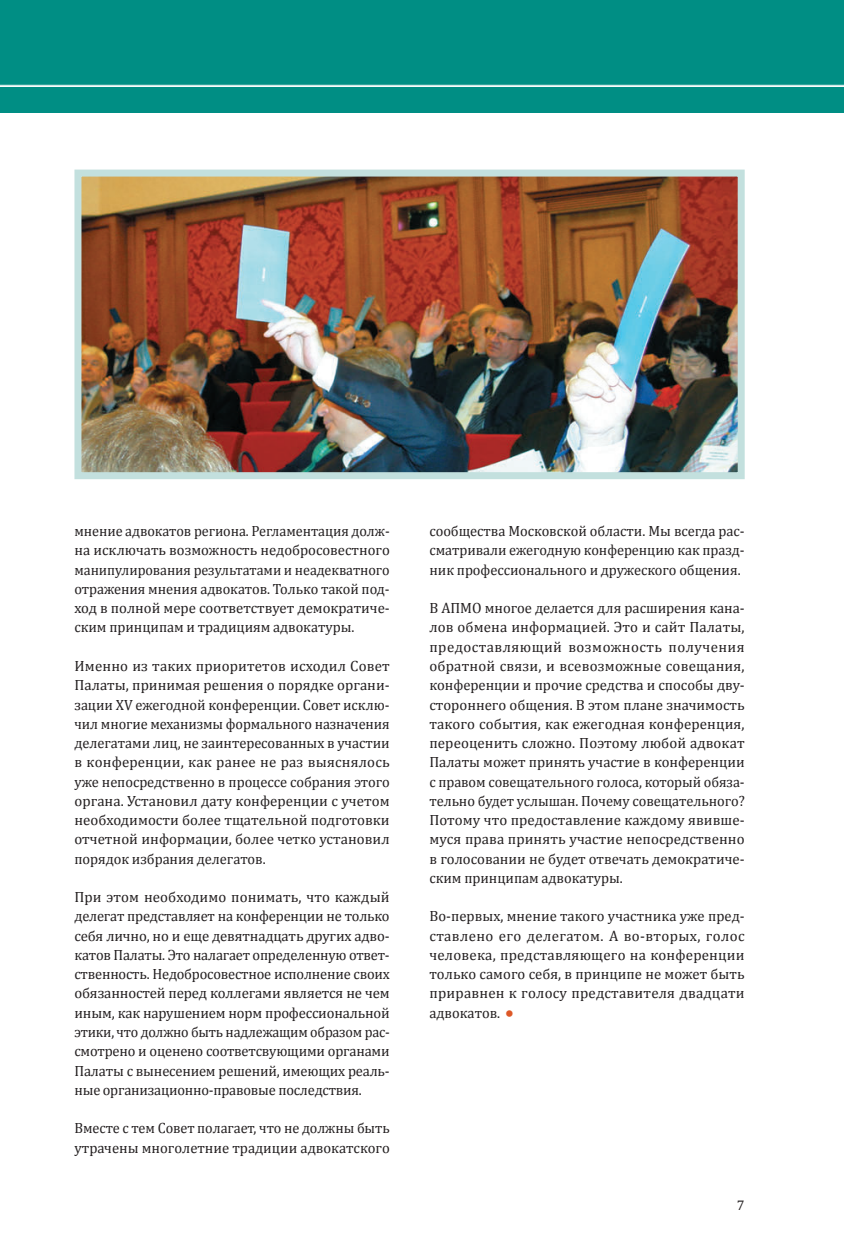
<style>
.page{position:relative;width:844px;height:1241px;background:#fff}
.page>*{position:absolute;margin:0;border:0;box-sizing:border-box;transform-origin:0 0}
.t1{font:14.88px/19.2px "Cambria";letter-spacing:-.005em;color:#231f20;text-align:justify}
.t2{font:14.88px/19.2px "Cambria";letter-spacing:-.005em;color:#231f20;text-align:justify;scale:.96 1}
.t3{font:14px "Cambria";color:#231f20}
.s1{font-family:"Octava C";font-weight:700;font-style:italic;color:#dd5827}
</style>
<div class="page">
<div style="left:0;top:0;width:843px;height:113px;background:#008e84"></div>
<hr style="left:0;top:85px;width:843px;height:1px;background:#fff">
<hr style="left:0;top:86px;width:843px;height:1px;background:#fff">
<img style="left:82px;top:177px;width:654px;height:294px">
<div style="left:74px;top:169px;width:670px;height:310px;border:7px solid #c3e0de"></div>
<p class="t2" style="left:74px;top:521px;width:330px">мнение адвокатов региона. Регламентация долж&shy;на исключать возможность недобросовестного манипулирования результатами и неадекватного отражения мнения адвокатов. Только такой под&shy;ход в полной мере соответствует демократиче&shy;ским принципам и традициям адвокатуры.</p>
<p class="t1" style="left:74px;top:656px;width:317px">Именно из таких приоритетов исходил Совет Палаты, принимая решения о порядке органи&shy;зации ХV ежегодной конференции. Совет исклю&shy;чил многие механизмы формального назначения делегатами лиц, не заинтересованных в участии в конференции, как ранее не раз выяснялось уже непосредственно в процессе собрания этого органа. Установил дату конференции с учетом необходимости более тщательной подготовки отчетной информации, более четко установил порядок избрания делегатов.</p>
<p class="t1" style="left:74px;top:887px;width:317px">При этом необходимо понимать, что каждый делегат представляет на конференции не только себя лично, но и еще девятнадцать других адво&shy;катов Палаты. Это налагает определенную ответ&shy;ственность. Недобросовестное исполнение своих обязанностей перед коллегами является не чем иным, как нарушением норм профессиональной этики, что должно быть надлежащим образом рас&shy;смотрено и оценено соответсвующими органами Палаты с вынесением решений, имеющих реаль&shy;ные организационно-правовые последствия.</p>
<p class="t2" style="left:74px;top:1118px;width:330px">Вместе с тем Совет полагает, что не должны быть утрачены многолетние традиции адвокатского</p>
<p class="t1" style="left:429px;top:521px;width:316px">сообщества Московской области. Мы всегда рас&shy;сматривали ежегодную конференцию как празд&shy;ник профессионального и дружеского общения.</p>
<p class="t1" style="left:429px;top:598px;width:317px">В АПМО многое делается для расширения кана&shy;лов обмена информацией. Это и сайт Палаты, предоставляющий возможность получения обратной связи, и всевозможные совещания, конференции и прочие средства и способы дву&shy;стороннего общения. В этом плане значимость такого события, как ежегодная конференция, переоценить сложно. Поэтому любой адвокат Палаты может принять участие в конференции с правом совещательного голоса, который обяза&shy;тельно будет услышан. Почему совещательного?<br>Потому что предоставление каждому явивше&shy;муся права принять участие непосредственно в голосовании не будет отвечать демократиче&shy;ским принципам адвокатуры.</p>
<p class="t1" style="left:429px;top:906px;width:317px">Во-первых, мнение такого участника уже пред&shy;ставлено его делегатом. А во-вторых, голос человека, представляющего на конференции только самого себя, в принципе не может быть приравнен к голосу представителя двадцати адвокатов. <span class="s1">•</span></p>
<p class="t3" style="left:736px;top:1196px;width:9px">7</p>
</div>
